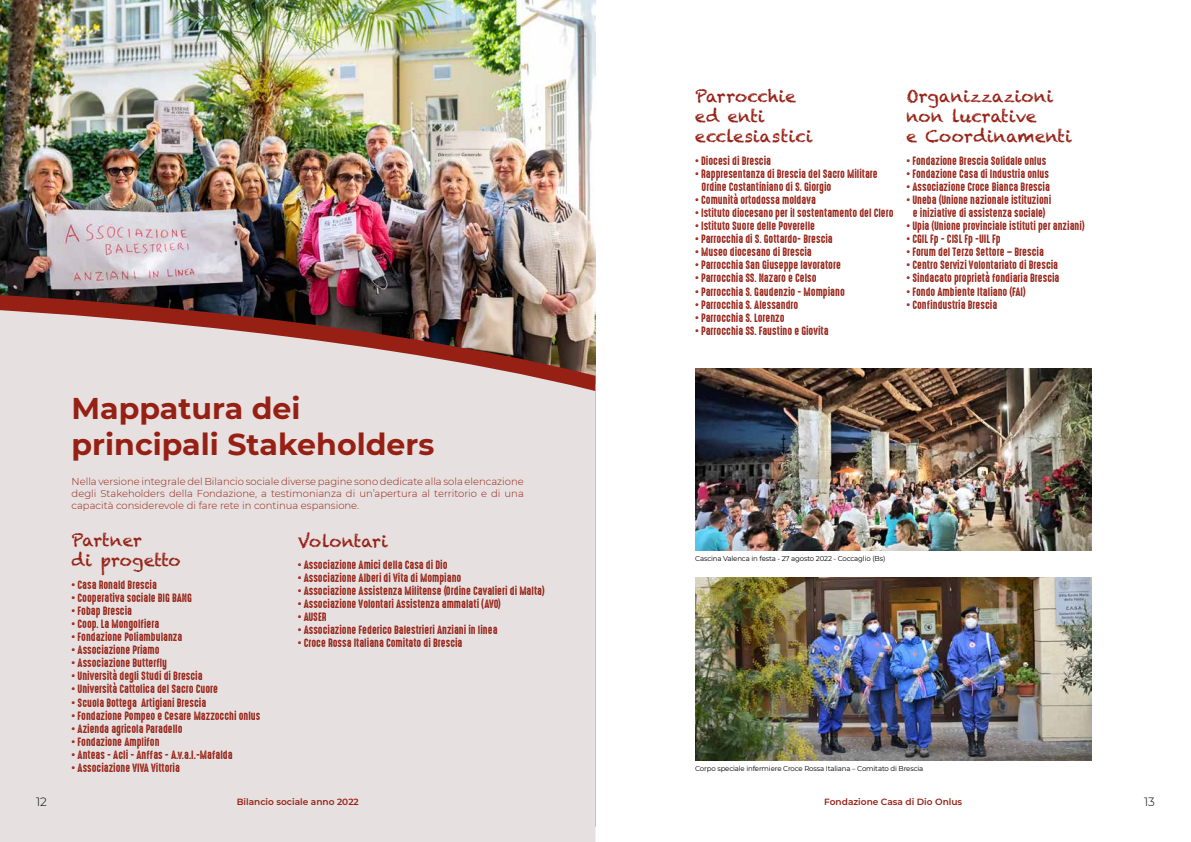
<style>
.page{position:relative;width:1191px;height:842px;background:#fff}
.page>*{position:absolute;margin:0;border:0;box-sizing:border-box;transform-origin:0 0}
.t1{font:700 30px/36px "Montserrat";color:#962014}
.t2{font:16.9px/20.3px "Chalkduster";color:#962014}
.t3{font:16.9px "Chalkduster";letter-spacing:-.025em;color:#962014}
.t4{font:300 12px "Montserrat";color:#000}
.t5{font:10.9px/13.1px "High Voltage Rough";color:#962014;text-align:center}
.t6{font:300 10px/12px "Montserrat";color:#962014;text-align:justify}
.t7{font:600 9px "Montserrat";color:#962014}
.t8{font:7px "Montserrat";letter-spacing:-.02em;color:#000}
</style>
<div class="page">
<img style="left:0;top:0;width:595px;height:294px">
<img style="left:0;top:294px;width:595px;height:15px">
<div style="left:0;top:309px;width:595px;height:533px;background:#e6e1e0"></div>
<img style="left:695px;top:578px;width:396px;height:183px">
<img style="left:695px;top:368px;width:396px;height:183px">
<h1 class="t1" style="left:72px;top:388px;width:364px">Mappatura dei principali Stakeholders</h1>
<p class="t6" style="left:72px;top:476px;width:454px">Nella versione integrale del Bilancio sociale diverse pagine sono dedicate alla sola elencazione degli Stakeholders della Fondazione, a testimonianza di un’apertura al territorio e di una capacità considerevole di fare rete in continua espansione.</p>
<h2 class="t2" style="left:72px;top:530px;width:110px">Partner<br>di progetto</h2>
<p class="t5" style="left:72px;top:579px;width:87px">• Casa Ronald Brescia</p>
<p class="t5" style="left:72px;top:592px;width:122px">• Cooperativa sociale BIG BANG</p>
<p class="t5" style="left:72px;top:605px;width:62px">• Fobap Brescia</p>
<p class="t5" style="left:72px;top:618px;width:89px">• Coop. La Mongolfiera</p>
<p class="t5" style="left:72px;top:631px;width:112px">• Fondazione Poliambulanza</p>
<p class="t5" style="left:72px;top:644px;width:89px">• Associazione Priamo</p>
<p class="t5" style="left:72px;top:657px;width:97px">• Associazione Butterfly</p>
<p class="t5" style="left:72px;top:670px;width:133px">• Università degli Studi di Brescia</p>
<p class="t5" style="left:72px;top:683px;width:148px">• Università Cattolica del Sacro Cuore</p>
<p class="t5" style="left:72px;top:696px;width:136px">• Scuola Bottega Artigiani Brescia</p>
<p class="t5" style="left:72px;top:709px;width:190px">• Fondazione Pompeo e Cesare Mazzocchi onlus</p>
<p class="t5" style="left:72px;top:722px;width:112px">• Azienda agricola Paradello</p>
<p class="t5" style="left:72px;top:735px;width:90px">• Fondazione Amplifon</p>
<p class="t5" style="left:72px;top:748px;width:163px">• Anteas - Acli - Anffas - A.v.a.l.-Mafalda</p>
<p class="t5" style="left:72px;top:761px;width:110px">• Associazione VIVA Vittoria</p>
<h2 class="t3" style="left:298px;top:531px;width:92px">Volontari</h2>
<p class="t5" style="left:298px;top:558px;width:151px">• Associazione Amici della Casa di Dio</p>
<p class="t5" style="left:298px;top:572px;width:165px">• Associazione Alberi di Vita di Mompiano</p>
<p class="t5" style="left:298px;top:585px;width:249px">• Associazione Assistenza Militense (Ordine Cavalieri di Malta)</p>
<p class="t5" style="left:298px;top:598px;width:205px">• Associazione Volontari Assistenza ammalati (AVO)</p>
<p class="t5" style="left:298px;top:611px;width:30px">• AUSER</p>
<p class="t5" style="left:298px;top:624px;width:201px">• Associazione Federico Balestrieri Anziani in linea</p>
<p class="t5" style="left:298px;top:637px;width:166px">• Croce Rossa Italiana Comitato di Brescia</p>
<p class="t4" style="left:36px;top:794px;width:12px">12</p>
<p class="t7" style="left:237px;top:795px;width:124px">Bilancio sociale anno 2022</p>
<h2 class="t2" style="left:695px;top:86px;width:119px">Parrocchie ed enti ecclesiastici</h2>
<p class="t5" style="left:695px;top:154px;width:77px">• Diocesi di Brescia</p>
<p class="t5" style="left:701px;top:168px;width:178px;text-align:left;text-indent:-6px">• Rappresentanza di Brescia del Sacro Militare<br>Ordine Costantiniano di S. Giorgio</p>
<p class="t5" style="left:695px;top:194px;width:122px">• Comunità ortodossa moldava</p>
<p class="t5" style="left:695px;top:207px;width:200px">• Istituto diocesano per il sostentamento del Clero</p>
<p class="t5" style="left:695px;top:220px;width:121px">• Istituto Suore delle Poverelle</p>
<p class="t5" style="left:695px;top:233px;width:139px">• Parrocchia di S. Gottardo- Brescia</p>
<p class="t5" style="left:695px;top:246px;width:118px">• Museo diocesano di Brescia</p>
<p class="t5" style="left:695px;top:259px;width:147px">• Parrocchia San Giuseppe lavoratore</p>
<p class="t5" style="left:695px;top:272px;width:123px">• Parrocchia SS. Nazaro e Celso</p>
<p class="t5" style="left:695px;top:285px;width:151px">• Parrocchia S. Gaudenzio - Mompiano</p>
<p class="t5" style="left:695px;top:298px;width:105px">• Parrocchia S. Alessandro</p>
<p class="t5" style="left:695px;top:311px;width:91px">• Parrocchia S. Lorenzo</p>
<p class="t5" style="left:695px;top:324px;width:135px">• Parrocchia SS. Faustino e Giovita</p>
<h2 class="t2" style="left:906px;top:86px;width:167px">Organizzazioni non lucrative<br>e Coordinamenti</h2>
<p class="t5" style="left:906px;top:154px;width:141px">• Fondazione Brescia Solidale onlus</p>
<p class="t5" style="left:906px;top:168px;width:144px">• Fondazione Casa di Industria onlus</p>
<p class="t5" style="left:906px;top:181px;width:145px">• Associazione Croce Bianca Brescia</p>
<p class="t5" style="left:906px;top:194px;width:146px">• Uneba (Unione nazionale istituzioni e iniziative di assistenza sociale)</p>
<p class="t5" style="left:906px;top:220px;width:180px">• Upia (Unione provinciale istituti per anziani)</p>
<p class="t5" style="left:906px;top:233px;width:96px">• CGIL Fp - CISL Fp -UIL Fp</p>
<p class="t5" style="left:906px;top:246px;width:139px">• Forum del Terzo Settore – Brescia</p>
<p class="t5" style="left:906px;top:259px;width:153px">• Centro Servizi Volontariato di Brescia</p>
<p class="t5" style="left:906px;top:272px;width:154px">• Sindacato proprietà fondiaria Brescia</p>
<p class="t5" style="left:906px;top:285px;width:121px">• Fondo Ambiente Italiano (FAI)</p>
<p class="t5" style="left:906px;top:298px;width:92px">• Confindustria Brescia</p>
<p class="t8" style="left:695px;top:554px;width:191px">Cascina Valenca in festa - 27 agosto 2022 - Coccaglio (Bs)</p>
<p class="t8" style="left:695px;top:764px;width:230px">Corpo speciale infermiere Croce Rossa Italiana – Comitato di Brescia</p>
<p class="t7" style="left:824px;top:795px;width:139px">Fondazione Casa di Dio Onlus</p>
<p class="t4" style="left:1144px;top:794px;width:12px">13</p>
</div>
